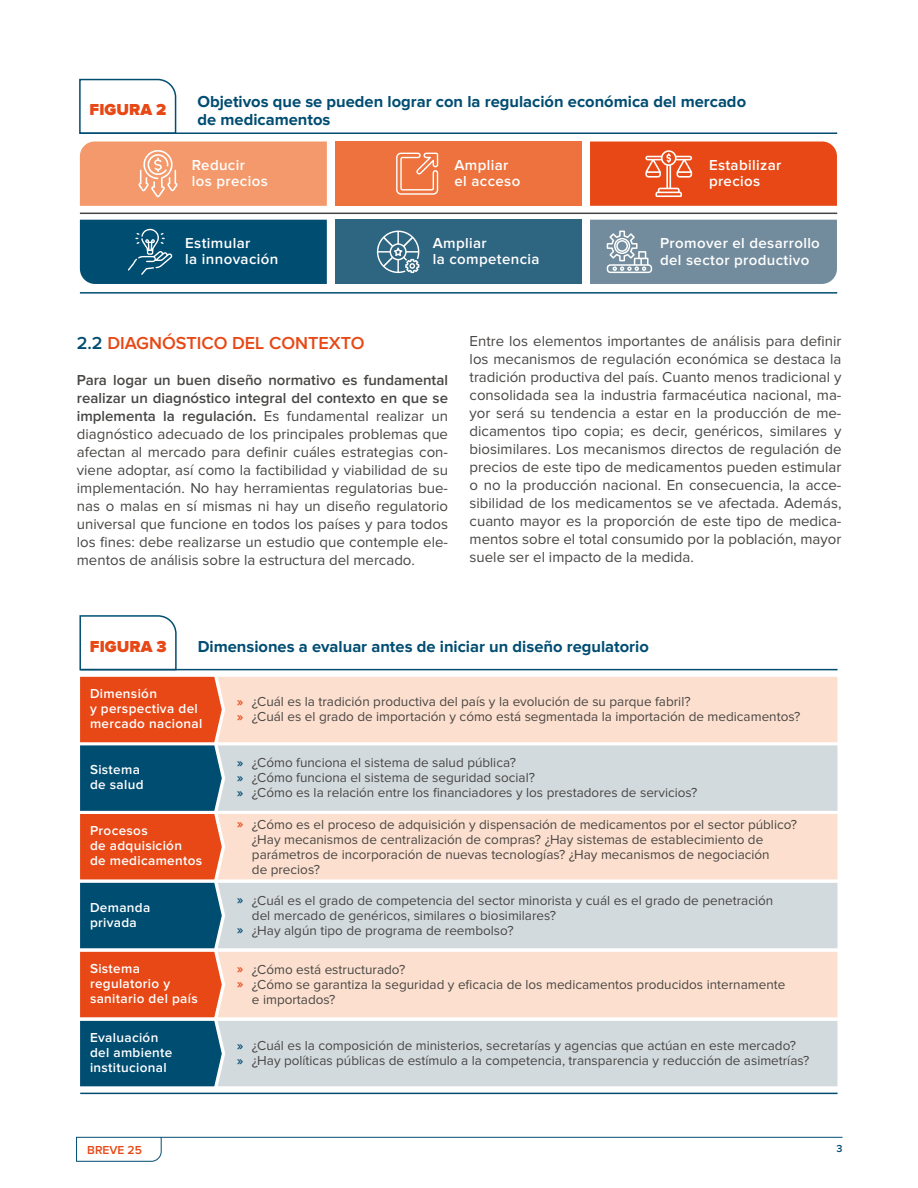
<style>
.page{position:relative;width:918px;height:1188px;background:#fff}
.page>*{position:absolute;margin:0;border:0;box-sizing:border-box;transform-origin:0 0}
.t1{font:600 18px "Proxima Nova";color:#e74815}
.t2{font:700 16.5px/18px "Proxima Nova";color:#004d72}
.t3{font:900 16.5px "Proxima Nova";color:#e74815}
.t4{font:15px/18px "Proxima Nova";color:#484644;text-align:justify}
.t5{font:600 15px/16.5px "Proxima Nova";letter-spacing:.025em;color:#fff}
.t6{font:13.5px/15px "Proxima Nova";color:#484644}
.t7{font:600 13.5px/15px "Proxima Nova";letter-spacing:.025em;color:#fff}
.t8{font:600 13.5px/15px "Proxima Nova";color:#004d72;text-align:justify}
.t9{font:600 13.5px/15px "Proxima Nova";color:#e74815}
.t10{font:600 12px "Proxima Nova";color:#e74815}
.t11{font:600 10.5px "Proxima Nova";color:#004d72}
.s1{color:#004d72}
.s2{font-weight:600}
</style>
<div class="page">
<svg style="left:76px;top:1137px;width:86px;height:25px"></svg>
<hr style="left:162px;top:1137px;width:681px;height:1px;background:#004d72">
<svg style="left:79px;top:78px;width:98px;height:56px"></svg>
<hr style="left:80px;top:132px;width:757px;height:2px;background:#004d72">
<hr style="left:80px;top:213px;width:757px;height:1px;background:#484644">
<hr style="left:80px;top:292px;width:757px;height:2px;background:#004d72">
<div style="left:335px;top:142px;width:247px;height:64px;background:#ed723d"></div>
<div style="left:335px;top:220px;width:247px;height:64px;background:#2e6581"></div>
<div style="left:80px;top:142px;width:247px;height:64px;background:#f3996b"></div>
<svg style="left:396px;top:153px;width:42px;height:42px"></svg>
<svg style="left:590px;top:142px;width:247px;height:64px;background:#e74f1e"></svg>
<div style="left:80px;top:220px;width:247px;height:64px;background:#004d72"></div>
<svg style="left:376px;top:230px;width:44px;height:44px"></svg>
<div style="left:590px;top:220px;width:247px;height:64px;background:#738c9d"></div>
<svg style="left:79px;top:615px;width:98px;height:56px"></svg>
<hr style="left:80px;top:669px;width:758px;height:1px;background:#004d72">
<hr style="left:80px;top:1093px;width:758px;height:1px;background:#004d72">
<svg style="left:80px;top:677px;width:757px;height:409px;background:#d4c4be"></svg>
<p class="t3" style="left:90px;top:100px;width:78px">FIGURA 2</p>
<p class="t2" style="left:197px;top:93px;width:550px">Objetivos que se pueden lograr con la regulación económica del mercado de medicamentos</p>
<p class="t5" style="left:192px;top:157px;width:77px">Reducir los precios</p>
<p class="t5" style="left:454px;top:157px;width:67px">Ampliar el acceso</p>
<p class="t5" style="left:709px;top:157px;width:74px">Estabilizar precios</p>
<p class="t5" style="left:185px;top:235px;width:95px">Estimular<br>la innovación</p>
<p class="t5" style="left:433px;top:235px;width:108px">Ampliar<br>la competencia</p>
<p class="t5" style="left:660px;top:236px;width:161px">Promover el desarrollo del sector productivo</p>
<p class="t1" style="left:77px;top:333px;width:289px"><span class="s1">2.2</span> DIAGNÓSTICO DEL CONTEXTO</p>
<p class="t4" style="left:77px;top:371px;width:373px"><span class="s2">Para logar un buen diseño normativo es fundamental realizar un diagnóstico integral del contexto en que se implementa la regulación.</span> Es fundamental realizar un diagnóstico adecuado de los principales problemas que afectan al mercado para definir cuáles estrategias con&shy;viene adoptar, así como la factibilidad y viabilidad de su implementación. No hay herramientas regulatorias bue&shy;nas o malas en sí mismas ni hay un diseño regulatorio universal que funcione en todos los países y para todos los fines: debe realizarse un estudio que contemple ele&shy;mentos de análisis sobre la estructura del mercado.</p>
<p class="t4" style="left:470px;top:333px;width:373px">Entre los elementos importantes de análisis para definir los mecanismos de regulación económica se destaca la tradición productiva del país. Cuanto menos tradicional y consolidada sea la industria farmacéutica nacional, ma&shy;yor será su tendencia a estar en la producción de me&shy;dicamentos tipo copia; es decir, genéricos, similares y biosimilares. Los mecanismos directos de regulación de precios de este tipo de medicamentos pueden estimular o no la producción nacional. En consecuencia, la acce&shy;sibilidad de los medicamentos se ve afectada. Además, cuanto mayor es la proporción de este tipo de medica&shy;mentos sobre el total consumido por la población, mayor suele ser el impacto de la medida.</p>
<p class="t3" style="left:90px;top:637px;width:78px">FIGURA 3</p>
<p class="t2" style="left:198px;top:638px;width:453px">Dimensiones a evaluar antes de iniciar un diseño regulatorio</p>
<p class="t7" style="left:90px;top:687px;width:114px">Dimensión<br>y perspectiva del mercado nacional</p>
<p class="t7" style="left:90px;top:763px;width:55px">Sistema de salud</p>
<p class="t7" style="left:90px;top:824px;width:114px">Procesos<br>de adquisición<br>de medicamentos</p>
<p class="t7" style="left:90px;top:900px;width:62px">Demanda privada</p>
<p class="t7" style="left:90px;top:962px;width:109px">Sistema regulatorio y sanitario del país</p>
<p class="t7" style="left:90px;top:1031px;width:84px">Evaluación del ambiente institucional</p>
<p class="t9" style="left:237px;top:694px;width:8px">» »</p>
<p class="t6" style="left:252px;top:695px;width:550px">¿Cuál es la tradición productiva del país y la evolución de su parque fabril?<br>¿Cuál es el grado de importación y cómo está segmentada la importación de medicamentos?</p>
<p class="t8" style="left:237px;top:755px;width:8px">» » »</p>
<p class="t9" style="left:237px;top:817px;width:8px">»</p>
<p class="t8" style="left:237px;top:893px;width:8px">»</p>
<p class="t8" style="left:237px;top:923px;width:8px">»</p>
<p class="t6" style="left:252px;top:756px;width:447px">¿Cómo funciona el sistema de salud pública?<br>¿Cómo funciona el sistema de seguridad social?<br>¿Cómo es la relación entre los financiadores y los prestadores de servicios?</p>
<p class="t6" style="left:252px;top:817px;width:547px">¿Cómo es el proceso de adquisición y dispensación de medicamentos por el sector público? ¿Hay mecanismos de centralización de compras? ¿Hay sistemas de establecimiento de parámetros de incorporación de nuevas tecnologías? ¿Hay mecanismos de negociación<br>de precios?</p>
<p class="t6" style="left:252px;top:893px;width:523px">¿Cuál es el grado de competencia del sector minorista y cuál es el grado de penetración del mercado de genéricos, similares o biosimilares?<br>¿Hay algún tipo de programa de reembolso?</p>
<p class="t9" style="left:237px;top:962px;width:8px">» »</p>
<p class="t6" style="left:252px;top:962px;width:535px">¿Cómo está estructurado?<br>¿Cómo se garantiza la seguridad y eficacia de los medicamentos producidos internamente e importados?</p>
<p class="t8" style="left:237px;top:1038px;width:8px">» »</p>
<p class="t6" style="left:252px;top:1039px;width:559px">¿Cuál es la composición de ministerios, secretarías y agencias que actúan en este mercado? ¿Hay políticas públicas de estímulo a la competencia, transparencia y reducción de asimetrías?</p>
<p class="t10" style="left:87px;top:1143px;width:56px">BREVE 25</p>
<p class="t11" style="left:837px;top:1143px;width:8px">3</p>
</div>
